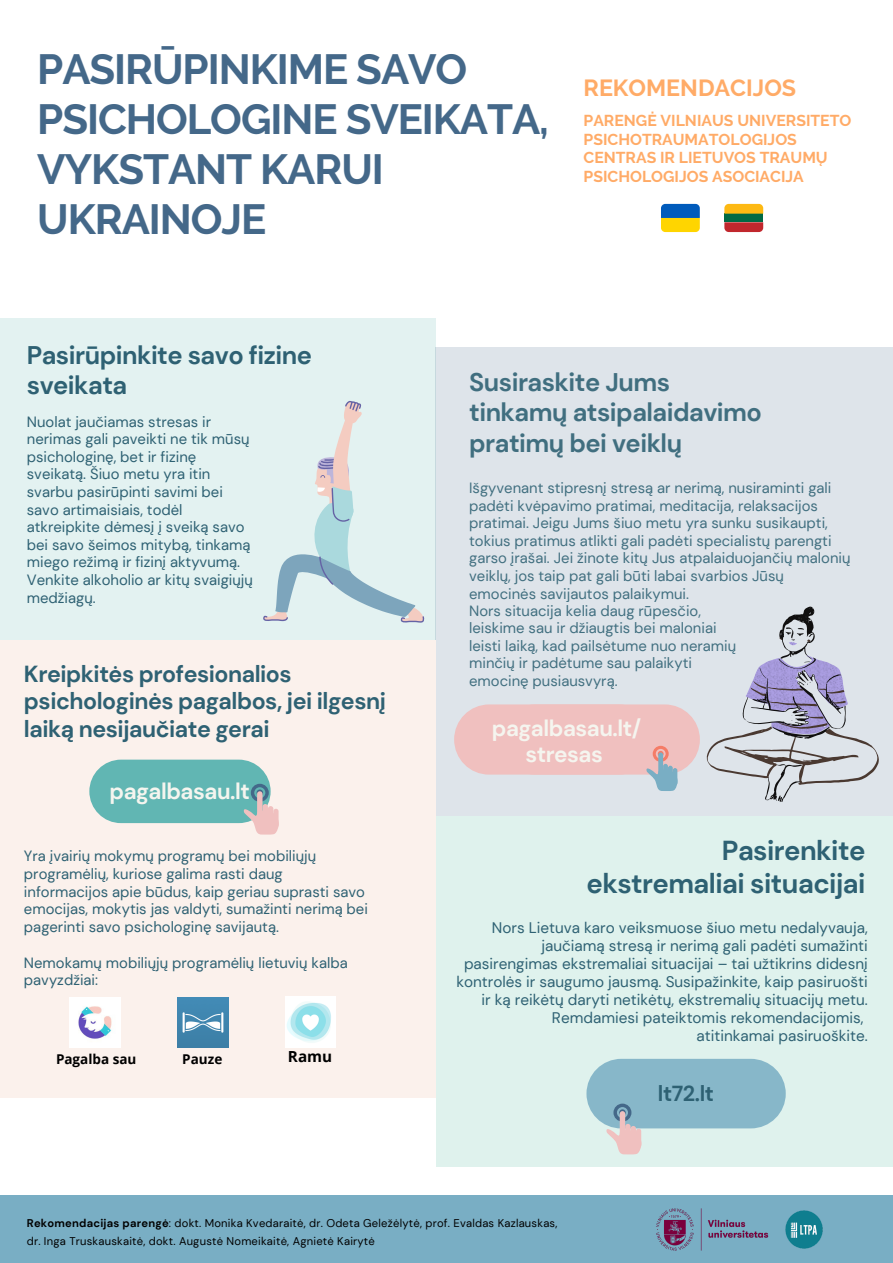
<style>
.page{position:relative;width:893px;height:1263px;background:#fff}
.page>*{position:absolute;margin:0;border:0;box-sizing:border-box;transform-origin:0 0}
.t1{font:700 42px/50.1px "Raleway";letter-spacing:-.025em;color:#446889}
.t2{font:700 27.45px/32.8px "DM Sans";letter-spacing:-.02em;color:#2e6173;text-align:right}
.t3{font:700 25.5px/30.4px "DM Sans";letter-spacing:-.02em;color:#2e6173}
.t4{font:700 23.25px "Raleway";color:#ffab67}
.t5{font:700 23.17px/27.7px "DM Sans";letter-spacing:-.02em;color:#2e6173}
.t6{font:700 22.42px "DM Sans";letter-spacing:-.02em;color:#f5f5ef}
.t7{font:700 21.67px "DM Sans";letter-spacing:-.02em;color:#2e6173}
.t8{font:700 15.75px/18.6px "Raleway";color:#ffab67}
.t9{font:15.3px/18px "DM Sans";color:#2e6173;text-align:right}
.t10{font:700 15.23px "Open Sans";color:#000}
.t11{font:14.85px/17.6px "DM Sans";color:#2e6173}
.t12{font:700 13.5px "Open Sans";color:#000}
.t13{font:11.18px/18px "DM Sans";letter-spacing:.02em;color:#000}
.s1{font-weight:700}
</style>
<div class="page">
<div style="left:0;top:318px;width:435px;height:322px;background:#e3f2f1"></div>
<div style="left:436px;top:347px;width:457px;height:469px;background:#dee4ea"></div>
<div style="left:0;top:640px;width:436px;height:457px;background:#fbf1ec"></div>
<img style="left:70px;top:997px;width:50px;height:50px">
<img style="left:285px;top:996px;width:50px;height:51px">
<img style="left:178px;top:997px;width:50px;height:51px">
<div style="left:436px;top:816px;width:457px;height:350px;background:#dff2ed"></div>
<div style="left:586px;top:1059px;width:199px;height:69px;background:#87b7c9;border-radius:35px"></div>
<svg style="left:613px;top:1103px;width:18px;height:18px"></svg>
<div style="left:619px;top:1109px;width:7px;height:7px;background:#4c6f8d;border-radius:50%"></div>
<div style="left:620px;top:1111px;width:5px;height:25px;background:#f0c0bf;border-radius:3px"></div>
<div style="left:625px;top:1124px;width:5px;height:20px;background:#f0c0bf;border-radius:3px"></div>
<div style="left:630px;top:1126px;width:6px;height:20px;background:#f0c0bf;border-radius:3px"></div>
<div style="left:636px;top:1128px;width:5px;height:19px;background:#c4d2d6;border-radius:3px"></div>
<svg style="left:606px;top:1129px;width:35px;height:26px"></svg>
<div style="left:454px;top:704px;width:200px;height:71px;background:#f0c0bf;border-radius:35px"></div>
<div style="left:500px;top:704px;width:200px;height:71px;background:#f0c0bf;border-radius:35px"></div>
<svg style="left:652px;top:746px;width:16px;height:16px"></svg>
<div style="left:658px;top:752px;width:5px;height:22px;background:#79aec4;border-radius:2px"></div>
<div style="left:663px;top:764px;width:5px;height:17px;background:#79aec4;border-radius:2px"></div>
<div style="left:668px;top:766px;width:5px;height:17px;background:#79aec4;border-radius:2px"></div>
<svg style="left:646px;top:768px;width:31px;height:23px"></svg>
<svg style="left:661px;top:204px;width:39px;height:28px"></svg>
<div style="left:724px;top:214px;width:39px;height:8px;background:#006a44"></div>
<svg style="left:724px;top:204px;width:39px;height:10px"></svg>
<svg style="left:724px;top:222px;width:39px;height:10px"></svg>
<div style="left:0;top:1195px;width:893px;height:68px;background:#79aec4"></div>
<img style="left:656px;top:1208px;width:113px;height:43px">
<img style="left:785px;top:1210px;width:37px;height:38px">
<svg style="left:263px;top:401px;width:161px;height:222px"></svg>
<svg style="left:706px;top:606px;width:173px;height:196px"></svg>
<div style="left:89px;top:760px;width:182px;height:63px;background:#61b6b3;border-radius:32px"></div>
<svg style="left:251px;top:784px;width:18px;height:18px"></svg>
<svg style="left:256px;top:789px;width:7px;height:7px"></svg>
<div style="left:257px;top:791px;width:5px;height:25px;background:#f0c0bf;border-radius:3px"></div>
<div style="left:262px;top:804px;width:6px;height:20px;background:#f0c0bf;border-radius:3px"></div>
<div style="left:268px;top:806px;width:5px;height:20px;background:#f0c0bf;border-radius:3px"></div>
<svg style="left:243px;top:809px;width:36px;height:26px"></svg>
<p class="t1" style="left:37px;top:44px;width:513px">PASIRŪPINKIME SAVO<br>PSICHOLOGINE SVEIKATA,<br>VYKSTANT KARUI<br>UKRAINOJE</p>
<p class="t4" style="left:583px;top:74px;width:214px">REKOMENDACIJOS</p>
<p class="t8" style="left:583px;top:111px;width:269px">PARENGĖ VILNIAUS UNIVERSITETO<br>PSICHOTRAUMATOLOGIJOS<br>CENTRAS IR LIETUVOS TRAUMŲ<br>PSICHOLOGIJOS ASOCIACIJA</p>
<p class="t3" style="left:27px;top:340px;width:287px">Pasirūpinkite savo fizine sveikata</p>
<p class="t11" style="left:27px;top:413px;width:228px">Nuolat jaučiamas stresas ir nerimas gali paveikti ne tik mūsų psichologinę, bet ir fizinę sveikatą. Šiuo metu yra itin svarbu pasirūpinti savimi bei savo artimaisiais, todėl atkreipkite dėmesį į sveiką savo bei savo šeimos mitybą, tinkamą miego režimą ir fizinį aktyvumą.<br>Venkite alkoholio ar kitų svaigiųjų medžiagų.</p>
<p class="t5" style="left:24px;top:660px;width:363px">Kreipkitės profesionalios psichologinės pagalbos, jei ilgesnį laiką nesijaučiate gerai</p>
<p class="t6" style="left:110px;top:777px;width:142px">pagalbasau.lt</p>
<p class="t11" style="left:24px;top:847px;width:345px">Yra įvairių mokymų programų bei mobiliųjų programėlių, kuriose galima rasti daug informacijos apie būdus, kaip geriau suprasti savo emocijas, mokytis jas valdyti, sumažinti nerimą bei pagerinti savo psichologinę savijautą.</p>
<p class="t11" style="left:24px;top:954px;width:325px">Nemokamų mobiliųjų programėlių lietuvių kalba pavyzdžiai:</p>
<p class="t12" style="left:56px;top:1049px;width:82px">Pagalba sau</p>
<p class="t12" style="left:182px;top:1049px;width:42px">Pauze</p>
<p class="t10" style="left:288px;top:1046px;width:46px">Ramu</p>
<h3 class="t3" style="left:469px;top:367px;width:294px">Susiraskite Jums tinkamų atsipalaidavimo pratimų bei veiklų</h3>
<p class="t11" style="left:469px;top:479px;width:383px">Išgyvenant stipresnį stresą ar nerimą, nusiraminti gali padėti kvėpavimo pratimai, meditacija, relaksacijos pratimai. Jeigu Jums šiuo metu yra sunku susikaupti, tokius pratimus atlikti gali padėti specialistų parengti garso įrašai. Jei žinote kitų Jus atpalaiduojančių malonių veiklų, jos taip pat gali būti labai svarbios Jūsų emocinės savijautos palaikymui.</p>
<p class="t11" style="left:469px;top:602px;width:268px">Nors situacija kelia daug rūpesčio, leiskime sau ir džiaugtis bei maloniai leisti laiką, kad pailsėtume nuo neramių minčių ir padėtume sau palaikyti emocinę pusiausvyrą.</p>
<p class="t6" style="left:492px;top:714px;width:151px">pagalbasau.lt/</p>
<p class="t6" style="left:525px;top:740px;width:79px">stresas</p>
<p class="t2" style="left:586px;top:834px;width:280px">Pasirenkite ekstremaliai situacijai</p>
<p class="t9" style="left:456px;top:919px;width:413px">Nors Lietuva karo veiksmuose šiuo metu nedalyvauja, jaučiamą stresą ir nerimą gali padėti sumažinti pasirengimas ekstremaliai situacijai – tai užtikrins didesnį kontrolės ir saugumo jausmą. Susipažinkite, kaip pasiruošti ir ką reikėtų daryti netikėtų, ekstremalių situacijų metu.<br>Remdamiesi pateiktomis rekomendacijomis,</p>
<p class="t9" style="left:696px;top:1027px;width:173px">atitinkamai pasiruoškite.</p>
<p class="t7" style="left:658px;top:1079px;width:58px">lt72.lt</p>
<p class="t13" style="left:27px;top:1214px;width:532px"><span class="s1">Rekomendacijas parengė</span>: dokt. Monika Kvedaraitė, dr. Odeta Geležėlytė, prof. Evaldas Kazlauskas, dr. Inga Truskauskaitė, dokt. Augustė Nomeikaitė, Agnietė Kairytė</p>
</div>
